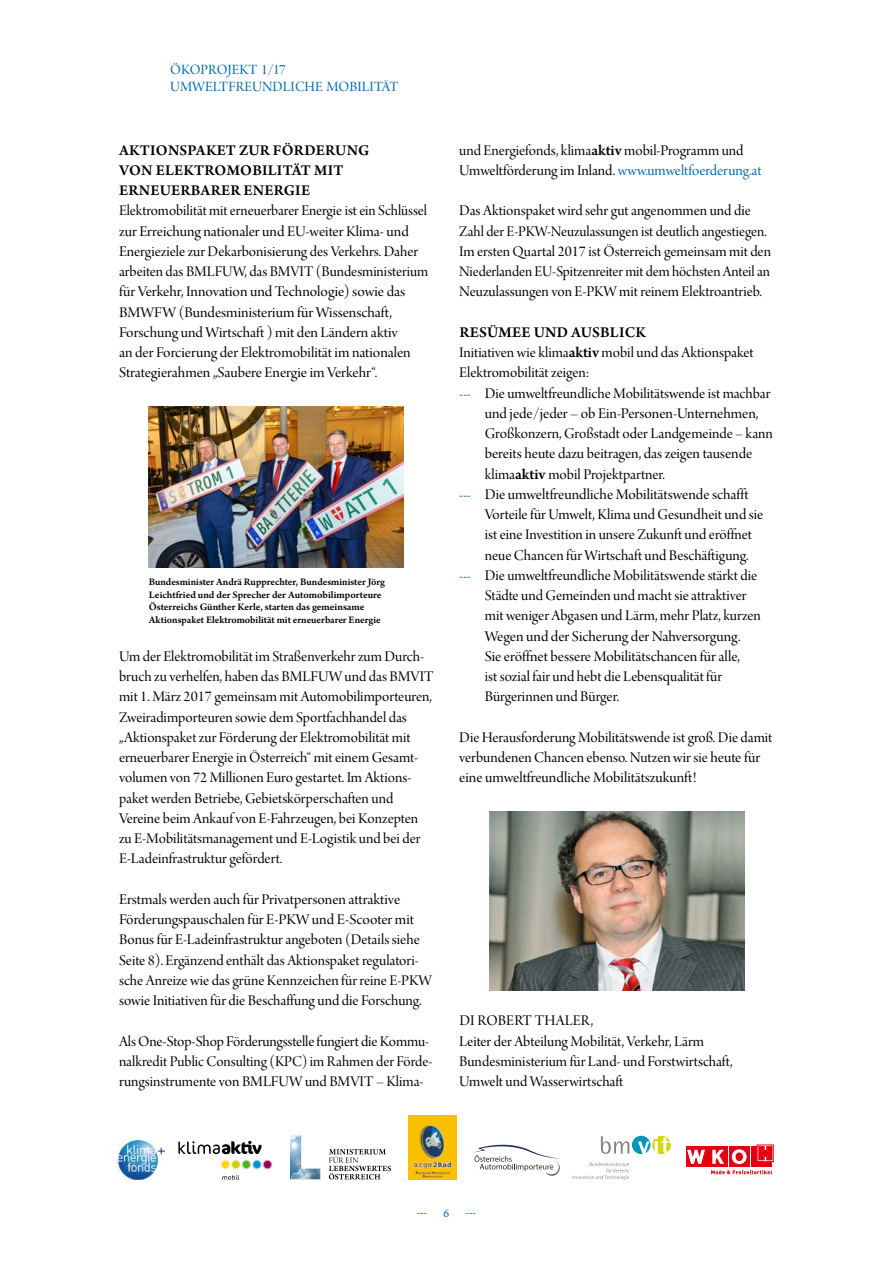
<style>
.page{position:relative;width:893px;height:1263px;background:#fff}
.page>*{position:absolute;margin:0;border:0;box-sizing:border-box;transform-origin:0 0}
.Copy_normal{font:15.75px/20.2px "Arno Pro Display";color:#000}
.SHL_normal{font:600 15.75px/20.2px "Arno Pro";letter-spacing:.015em;color:#000}
.t1{font:15px/16.5px "Arno Pro Display";letter-spacing:.005em;color:#0068aa}
.t2{font:12px "Arno Pro";color:#0068aa}
.t3{font:600 10.5px/12.8px "Arno Pro";color:#000}
.s1{font-family:"Arno Pro";font-weight:600}
.s2{color:#0068aa}
.s3{font-family:"Arno Pro";font-size:13.5px;color:#0068aa}
</style>
<div class="page">
<img style="left:149px;top:406px;width:255px;height:162px">
<img style="left:489px;top:812px;width:255px;height:178px">
<svg style="left:473px;top:1145px;width:87px;height:30px"></svg>
<img style="left:409px;top:1116px;width:48px;height:63px">
<svg style="left:601px;top:1136px;width:70px;height:18px"></svg>
<svg style="left:572px;top:1162px;width:57px;height:18px"></svg>
<div style="left:729px;top:1147px;width:20px;height:20px;background:#e3000f"></div>
<div style="left:707px;top:1147px;width:21px;height:20px;background:#e3000f"></div>
<svg style="left:712px;top:1150px;width:12px;height:14px"></svg>
<svg style="left:686px;top:1147px;width:20px;height:20px"></svg>
<svg style="left:687px;top:1150px;width:18px;height:14px"></svg>
<svg style="left:732px;top:1149px;width:15px;height:15px"></svg>
<div style="left:736px;top:1153px;width:6px;height:7px;background:#e3000f;border-radius:50%"></div>
<div style="left:736px;top:1153px;width:7px;height:8px;border:1px solid #e3000f;border-radius:50%"></div>
<div style="left:751px;top:1147px;width:21px;height:20px;background:#e3000f"></div>
<svg style="left:764px;top:1147px;width:3px;height:13px"></svg>
<div style="left:757px;top:1145px;width:17px;height:17px;border:1px solid #e3000f"></div>
<div style="left:767px;top:1147px;width:5px;height:13px;background:#e3000f;border:1px solid #e3000f"></div>
<div style="left:762px;top:1150px;width:7px;height:7px;border:1px solid #fff;border-radius:50%"></div>
<svg style="left:762px;top:1150px;width:6px;height:6px"></svg>
<svg style="left:711px;top:1170px;width:61px;height:4px"></svg>
<img style="left:117px;top:1141px;width:48px;height:39px">
<svg style="left:263px;top:1160px;width:9px;height:9px"></svg>
<div style="left:264px;top:1161px;width:7px;height:7px;background:#960051;border-radius:50%"></div>
<svg style="left:231px;top:1160px;width:10px;height:9px"></svg>
<div style="left:232px;top:1161px;width:7px;height:7px;background:#c8d300;border-radius:50%"></div>
<svg style="left:242px;top:1160px;width:9px;height:9px"></svg>
<div style="left:243px;top:1161px;width:7px;height:7px;background:#51ae31;border-radius:50%"></div>
<svg style="left:252px;top:1160px;width:10px;height:9px"></svg>
<div style="left:253px;top:1161px;width:8px;height:7px;background:#0091d3;border-radius:50%"></div>
<svg style="left:221px;top:1160px;width:9px;height:9px"></svg>
<div style="left:222px;top:1161px;width:7px;height:7px;background:#fcd700;border-radius:50%"></div>
<svg style="left:178px;top:1141px;width:84px;height:13px"></svg>
<svg style="left:222px;top:1175px;width:17px;height:5px"></svg>
<svg style="left:329px;top:1149px;width:62px;height:30px"></svg>
<img style="left:290px;top:1135px;width:30px;height:44px">
<p class="t1" style="left:170px;top:62px;width:230px">ÖKOPROJEKT 1/17<br>UMWELTFREUNDLICHE MOBILITÄT</p>
<h2 class="SHL_normal" style="left:119px;top:140px;width:252px">AKTIONSPAKET ZUR FÖRDERUNG<br>VON ELEKTROMOBILITÄT MIT<br>ERNEUERBARER ENERGIE</h2>
<p class="Copy_normal" style="left:119px;top:202px;width:311px">Elektromobilität mit erneuerbarer Energie ist ein Schlüssel zur Erreichung nationaler und EU-weiter Klima- und Energieziele zur Dekarbonisierung des Verkehrs. Daher arbeiten das BMLFUW, das BMVIT (Bundesministerium für Verkehr, Innovation und Technologie) sowie das BMWFW (Bundesministerium für Wissenschaft, Forschung und Wirtschaft ) mit den Ländern aktiv<br>an der Forcierung der Elektromobilität im nationalen Strategierahmen „Saubere Energie im Verkehr“.</p>
<p class="t3" style="left:149px;top:576px;width:238px">Bundesminister Andrä Rupprechter, Bundesminister Jörg Leichtfried und der Sprecher der Automobilimporteure Österreichs Günther Kerle, starten das gemeinsame Aktionspaket Elektromobilität mit erneuerbarer Energie</p>
<p class="Copy_normal" style="left:119px;top:647px;width:316px">Um der Elektromobilität im Straßenverkehr zum Durch&shy;bruch zu verhelfen, haben das BMLFUW und das BMVIT mit 1. März 2017 gemeinsam mit Automobilimporteuren, Zweiradimporteuren sowie dem Sportfachhandel das „Aktionspaket zur Förderung der Elektromobilität mit erneuerbarer Energie in Österreich“ mit einem Gesamt&shy;volumen von 72 Millionen Euro gestartet. Im Aktions&shy;paket werden Betriebe, Gebietskörperschaften und Vereine beim Ankauf von E-Fahrzeugen, bei Konzepten zu E-Mobilitätsmanagement und E-Logistik und bei der E-Ladeinfrastruktur gefördert.</p>
<p class="Copy_normal" style="left:119px;top:890px;width:314px">Erstmals werden auch für Privatpersonen attraktive Förderungspauschalen für E-PKW und E-Scooter mit Bonus für E-Ladeinfrastruktur angeboten (Details siehe Seite 8). Ergänzend enthält das Aktionspaket regulatori&shy;sche Anreize wie das grüne Kennzeichen für reine E-PKW sowie Initiativen für die Beschaffung und die Forschung.</p>
<p class="Copy_normal" style="left:119px;top:1032px;width:315px">Als One-Stop-Shop Förderungsstelle fungiert die Kommu&shy;nalkredit Public Consulting (KPC) im Rahmen der Förde&shy;rungsinstrumente von BMLFUW und BMVIT – Klima-</p>
<p class="Copy_normal" style="left:459px;top:141px;width:304px">und Energiefonds, klima<span class="s1">aktiv</span> mobil-Programm und<br>Umweltförderung im Inland. <span class="s2">www.umweltfoerderung.at</span></p>
<p class="Copy_normal" style="left:459px;top:202px;width:313px">Das Aktionspaket wird sehr gut angenommen und die Zahl der E-PKW-Neuzulassungen ist deutlich angestiegen.<br>Im ersten Quartal 2017 ist Österreich gemeinsam mit den Niederlanden EU-Spitzenreiter mit dem höchsten Anteil an Neuzulassungen von E-PKW mit reinem Elektroantrieb.</p>
<h2 class="SHL_normal" style="left:459px;top:323px;width:188px">RESÜMEE UND AUSBLICK</h2>
<p class="Copy_normal" style="left:459px;top:343px;width:296px">Initiativen wie klima<span class="s1">aktiv</span> mobil und das Aktionspaket<br>Elektromobilität zeigen:</p>
<p class="Copy_normal" style="left:485px;top:384px;width:290px;text-indent:-26px"><span class="s3">‐‐--</span> Die umweltfreundliche Mobilitätswende ist machbar und jede/jeder – ob Ein-Personen-Unternehmen, Großkonzern, Großstadt oder Landgemeinde – kann bereits heute dazu beitragen, das zeigen tausende klima<span class="s1">aktiv</span> mobil Projektpartner.</p>
<p class="Copy_normal" style="left:485px;top:485px;width:280px;text-indent:-26px"><span class="s3">‐‐--</span> Die umweltfreundliche Mobilitätswende schafft Vorteile für Umwelt, Klima und Gesundheit und sie ist eine Investition in unsere Zukunft und eröffnet neue Chancen für Wirtschaft und Beschäftigung.</p>
<p class="Copy_normal" style="left:485px;top:566px;width:278px;text-indent:-26px"><span class="s3">‐‐--</span> Die umweltfreundliche Mobilitätswende stärkt die Städte und Gemeinden und macht sie attraktiver mit weniger Abgasen und Lärm, mehr Platz, kurzen Wegen und der Sicherung der Nahversorgung.<br>Sie eröffnet bessere Mobilitätschancen für alle,<br>ist sozial fair und hebt die Lebensqualität für Bürgerinnen und Bürger.</p>
<p class="Copy_normal" style="left:459px;top:728px;width:315px">Die Herausforderung Mobilitätswende ist groß. Die damit verbundenen Chancen ebenso. Nutzen wir sie heute für eine umweltfreundliche Mobilitätszukunft!</p>
<p class="Copy_normal" style="left:459px;top:1012px;width:246px">DI ROBERT THALER,<br>Leiter der Abteilung Mobilität, Verkehr, Lärm</p>
<p class="Copy_normal" style="left:459px;top:1052px;width:275px">Bundesministerium für Land- und Forstwirtschaft,<br>Umwelt und Wasserwirtschaft</p>
<p class="t2" style="left:417px;top:1206px;width:12px">---</p>
<p class="t2" style="left:444px;top:1206px;width:7px">6</p>
<p class="t2" style="left:466px;top:1206px;width:12px">---</p>
</div>
